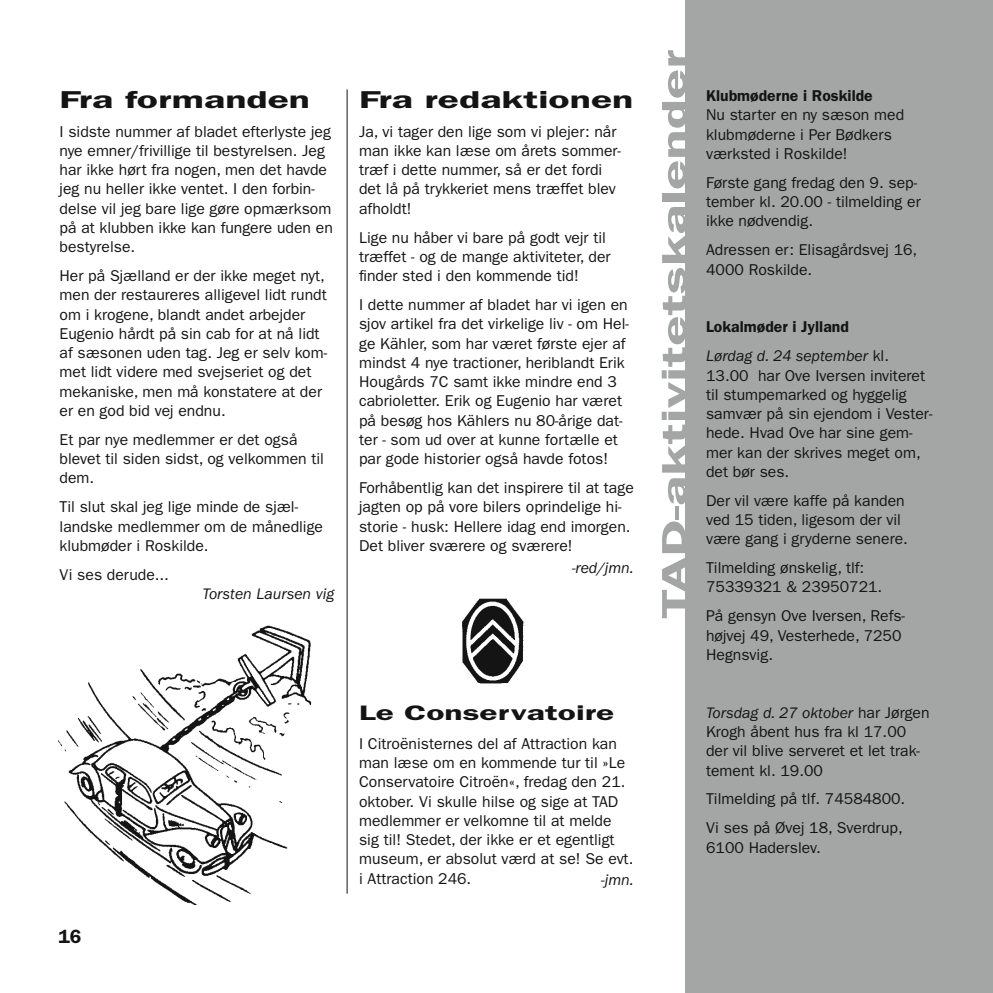
<style>
.page{position:relative;width:993px;height:993px;background:#fff}
.page>*{position:absolute;margin:0;border:0;box-sizing:border-box;transform-origin:0 0}
.Brødtekst{font:600 35px "Franklin Gothic";color:#a3a6a5;scale:1.6 1}
.Brødtekst-2{font:600 24.5px "Franklin Gothic";color:#141414;scale:1.6 1}
.Overskrift{font:600 21px "Franklin Gothic";color:#141414;scale:1.6 1}
.t1{font:600 19.25px "Franklin Gothic";color:#141414}
.Brødtekst-3{font:15.75px/19.2px "Franklin Gothic";color:#141414}
.Brødtekst-4{font:italic 15.75px "Franklin Gothic";color:#141414}
.afsnit{font:600 15.75px "Franklin Gothic";color:#141414}
.Brødtekst-5{font:600 15.75px "Franklin Gothic";color:#141414}
.s1{font-style:italic}
</style>
<div class="page">
<div style="left:685px;top:0;width:307px;height:992px;background:#a3a6a5"></div>
<hr style="left:346px;top:89px;width:1px;height:804px;background:#141414">
<img style="left:58px;top:625px;width:254px;height:278px">
<img style="left:462px;top:598px;width:62px;height:86px">
<p class="Brødtekst-2" style="left:60px;top:85px;width:158px">Fra formanden</p>
<p class="Brødtekst-3" style="left:60px;top:122px;width:275px">I sidste nummer af bladet efterlyste jeg nye emner/frivillige til bestyrelsen. Jeg har ikke hørt fra nogen, men det havde jeg nu heller ikke ventet. I den forbin&shy;delse vil jeg bare lige gøre opmærksom på at klubben ikke kan fungere uden en bestyrelse.</p>
<p class="Brødtekst-3" style="left:60px;top:266px;width:269px">Her på Sjælland er der ikke meget nyt, men der restaureres alligevel lidt rundt om i krogene, blandt andet arbejder Eugenio hårdt på sin cab for at nå lidt af sæsonen uden tag. Jeg er selv kom&shy;met lidt videre med svejseriet og det mekaniske, men må konstatere at der er en god bid vej endnu.</p>
<p class="Brødtekst-3" style="left:60px;top:430px;width:266px">Et par nye medlemmer er det også blevet til siden sidst, og velkommen til dem.</p>
<p class="Brødtekst-3" style="left:60px;top:497px;width:265px">Til slut skal jeg lige minde de sjæl&shy;landske medlemmer om de månedlige klubmøder i Roskilde.</p>
<p class="Brødtekst-3" style="left:60px;top:564px;width:111px">Vi ses derude...</p>
<p class="Brødtekst-4" style="left:202px;top:585px;width:133px">Torsten Laursen vig</p>
<p class="Brødtekst-2" style="left:359px;top:85px;width:173px">Fra redaktionen</p>
<p class="Brødtekst-3" style="left:359px;top:122px;width:263px">Ja, vi tager den lige som vi plejer: når man ikke kan læse om årets sommer&shy;træf i dette nummer, så er det fordi det lå på trykkeriet mens træffet blev afholdt!</p>
<p class="Brødtekst-3" style="left:359px;top:228px;width:253px">Lige nu håber vi bare på godt vejr til træffet - og de mange aktiviteter, der finder sted i den kommende tid!</p>
<p class="Brødtekst-3" style="left:359px;top:295px;width:271px">I dette nummer af bladet har vi igen en sjov artikel fra det virkelige liv - om Hel&shy;ge Kähler, som har været første ejer af mindst 4 nye tractioner, heriblandt Erik Hougårds 7C samt ikke mindre end 3 cabrioletter. Erik og Eugenio har været på besøg hos Kählers nu 80-årige dat&shy;ter - som ud over at kunne fortælle et par gode historier også havde fotos!</p>
<p class="Brødtekst-3" style="left:359px;top:478px;width:276px">Forhåbentlig kan det inspirere til at tage jagten op på vore bilers oprindelige hi&shy;storie - husk: Hellere idag end imorgen.<br>Det bliver sværere og sværere!</p>
<p class="Brødtekst-4" style="left:572px;top:558px;width:63px">-red/jmn.</p>
<p class="t1" style="left:58px;top:925px;width:25px">16</p>
<p class="Overskrift" style="left:359px;top:700px;width:161px">Le Conservatoire</p>
<p class="Brødtekst-3" style="left:359px;top:733px;width:276px">I Citroënisternes del af Attraction kan man læse om en kommende tur til »Le Conservatoire Citroën«, fredag den 21. oktober. Vi skulle hilse og sige at TAD medlemmer er velkomne til at melde sig til! Stedet, der ikke er et egentligt museum, er absolut værd at se! Se evt. i Attraction 246.</p>
<p class="Brødtekst-4" style="left:601px;top:870px;width:34px">-jmn.</p>
<p class="Brødtekst" style="left:653px;top:618px;width:357px;rotate:-90deg">TAD-aktivitetskalender</p>
<p class="afsnit" style="left:705px;top:86px;width:168px">Klubmøderne i Roskilde</p>
<p class="Brødtekst-3" style="left:705px;top:105px;width:199px">Nu starter en ny sæson med klubmøderne i Per Bødkers værksted i Roskilde!</p>
<p class="Brødtekst-3" style="left:705px;top:173px;width:216px">Første gang fredag den 9. sep&shy;tember kl. 20.00 - tilmelding er ikke nødvendig.</p>
<p class="Brødtekst-3" style="left:705px;top:240px;width:213px">Adressen er: Elisagårdsvej 16,<br>4000 Roskilde.</p>
<p class="Brødtekst-5" style="left:705px;top:317px;width:144px">Lokalmøder i Jylland</p>
<p class="Brødtekst-3" style="left:705px;top:346px;width:228px"><span class="s1">Lørdag d. 24 september</span> kl.<br>13.00 har Ove Iversen inviteret til stumpemarked og hyggelig samvær på sin ejendom i Vester&shy;hede. Hvad Ove har sine gem&shy;mer kan der skrives meget om, det bør ses.</p>
<p class="Brødtekst-3" style="left:705px;top:490px;width:203px">Der vil være kaffe på kanden ved 15 tiden, ligesom der vil være gang i gryderne senere.</p>
<p class="Brødtekst-3" style="left:705px;top:558px;width:178px">Tilmelding ønskelig, tlf:<br>75339321 &amp; 23950721.</p>
<p class="Brødtekst-3" style="left:705px;top:606px;width:200px">På gensyn Ove Iversen, Refs&shy;højvej 49, Vesterhede, 7250<br>Hegnsvig.</p>
<p class="Brødtekst-3" style="left:705px;top:702px;width:225px"><span class="s1">Torsdag d. 27 oktober</span> har Jørgen<br>Krogh åbent hus fra kl 17.00 der vil blive serveret et let trak&shy;tement kl. 19.00</p>
<p class="Brødtekst-3" style="left:705px;top:789px;width:201px">Tilmelding på tlf. 74584800.</p>
<p class="Brødtekst-3" style="left:705px;top:818px;width:198px">Vi ses på Øvej 18, Sverdrup,<br>6100 Haderslev.</p>
</div>
